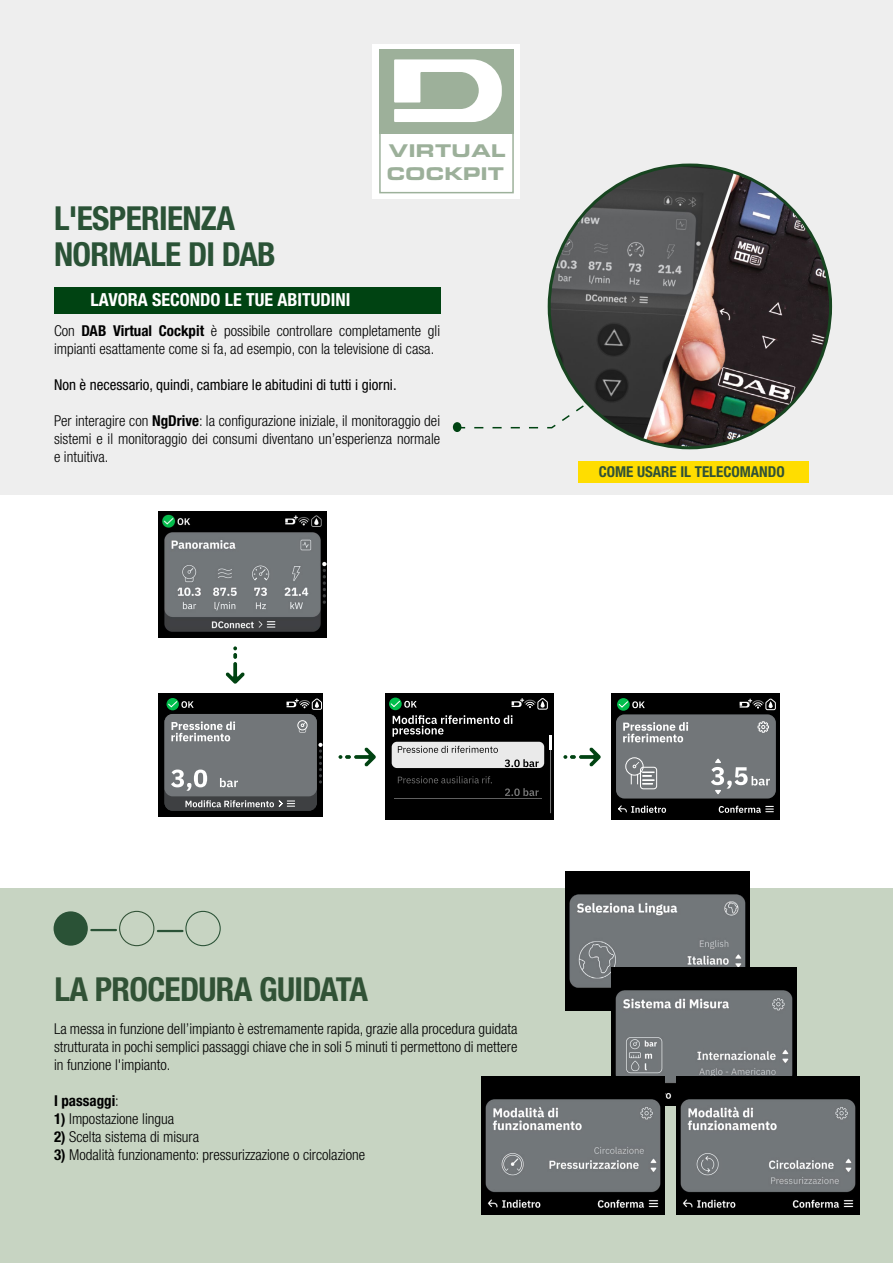
<style>
.page{position:relative;width:893px;height:1263px;background:#fff}
.page>*{position:absolute;margin:0;border:0;box-sizing:border-box;transform-origin:0 0}
.t1{font:700 condensed 33.15px/36px "Helvetica Neue LT Std";letter-spacing:-.02em;color:#2a5236}
.t2{font:700 condensed 33.15px "Helvetica Neue LT Std";letter-spacing:-.02em;color:#315236}
.t3{font:700 condensed 18px "Helvetica Neue LT Std";color:#fff}
.t4{font:700 expanded 18px "Eurostile BQ";color:#9cb09a}
.t5{font:300 condensed 15px/18px "Helvetica Neue LT Std";color:#000;text-align:justify}
.t6{font:condensed 15px "Helvetica Neue LT Std";color:#000}
.t7{font:700 condensed 15px "Helvetica Neue LT Std";color:#315236}
.t8{font:700 condensed 15px "Helvetica Neue LT Std";color:#000}
.s1{font-weight:700}
.s2{font-weight:300}
</style>
<div class="page">
<div style="left:0;top:888px;width:893px;height:375px;background:#c7d4c2"></div>
<svg style="left:563px;top:747px;width:38px;height:19px"></svg>
<svg style="left:338px;top:747px;width:38px;height:19px"></svg>
<svg style="left:226px;top:646px;width:19px;height:38px"></svg>
<div style="left:0;top:0;width:893px;height:494px;background:#eee"></div>
<svg style="left:459px;top:422px;width:90px;height:7px"></svg>
<div style="left:453px;top:422px;width:8px;height:10px;background:#004312;border-radius:50%"></div>
<div style="left:578px;top:461px;width:230px;height:22px;background:#fd0"></div>
<div style="left:54px;top:287px;width:386px;height:26px;background:#004312"></div>
<div style="left:54px;top:911px;width:34px;height:35px;background:#2a5236;border-radius:50%"></div>
<div style="left:119px;top:911px;width:35px;height:35px;border:1px solid #315236;border-radius:50%"></div>
<div style="left:185px;top:911px;width:36px;height:35px;border:1px solid #2a5236;border-radius:50%"></div>
<hr style="left:91px;top:929px;width:25px;height:2px;background:#2a5236">
<hr style="left:158px;top:930px;width:24px;height:2px;background:#2a5236">
<div style="left:373px;top:44px;width:147px;height:154px;background:#fff"></div>
<div style="left:379px;top:49px;width:135px;height:84px;background:#9db09a"></div>
<svg style="left:394px;top:59px;width:108px;height:63px"></svg>
<div style="left:379px;top:132px;width:135px;height:61px;border:2px solid #9db19b"></div>
<img style="left:158px;top:512px;width:169px;height:126px">
<div style="left:158px;top:693px;width:165px;height:124px;background:#000"></div>
<div style="left:164px;top:714px;width:153px;height:97px;background:#3e4042;border-radius:8px"></div>
<div style="left:164px;top:714px;width:153px;height:82px;background:#727679;border-radius:8px"></div>
<svg style="left:185px;top:800px;width:110px;height:7px"></svg>
<svg style="left:318px;top:743px;width:5px;height:40px"></svg>
<div style="left:298px;top:720px;width:9px;height:10px;border:1px solid #fff;border-radius:50%"></div>
<svg style="left:299px;top:722px;width:7px;height:10px"></svg>
<svg style="left:171px;top:721px;width:64px;height:20px"></svg>
<svg style="left:171px;top:769px;width:36px;height:22px"></svg>
<svg style="left:220px;top:778px;width:18px;height:9px"></svg>
<svg style="left:286px;top:698px;width:36px;height:12px"></svg>
<div style="left:167px;top:698px;width:12px;height:12px;background:#00be4c;border-radius:50%"></div>
<svg style="left:167px;top:700px;width:27px;height:8px"></svg>
<div style="left:385px;top:693px;width:168px;height:126px;background:#000"></div>
<div style="left:392px;top:742px;width:152px;height:26px;background:#eaeaea;border-radius:5px"></div>
<svg style="left:505px;top:759px;width:34px;height:8px"></svg>
<svg style="left:398px;top:746px;width:100px;height:7px"></svg>
<hr style="left:395px;top:798px;width:147px;height:1px;background:#5f5f5f">
<svg style="left:505px;top:788px;width:34px;height:8px"></svg>
<svg style="left:398px;top:776px;width:94px;height:7px"></svg>
<hr style="left:550px;top:735px;width:1px;height:78px;background:#757575">
<hr style="left:549px;top:735px;width:3px;height:15px;background:#fff">
<svg style="left:390px;top:698px;width:158px;height:39px"></svg>
<div style="left:612px;top:693px;width:168px;height:126px;background:#000"></div>
<div style="left:616px;top:714px;width:160px;height:84px;background:#727679;border-radius:8px"></div>
<svg style="left:757px;top:721px;width:12px;height:12px"></svg>
<svg style="left:623px;top:722px;width:65px;height:20px"></svg>
<svg style="left:719px;top:806px;width:55px;height:7px"></svg>
<svg style="left:618px;top:805px;width:48px;height:8px"></svg>
<div style="left:640px;top:767px;width:17px;height:22px;border:1px solid #fff;border-radius:3px"></div>
<div style="left:625px;top:757px;width:18px;height:18px;border:1px solid #fff;border-radius:50%"></div>
<svg style="left:631px;top:762px;width:24px;height:23px"></svg>
<svg style="left:711px;top:758px;width:59px;height:36px"></svg>
<svg style="left:740px;top:698px;width:36px;height:12px"></svg>
<svg style="left:617px;top:698px;width:13px;height:13px"></svg>
<svg style="left:618px;top:700px;width:27px;height:8px"></svg>
<img style="left:549px;top:165px;width:282px;height:283px">
<img style="left:565px;top:872px;width:185px;height:138px">
<img style="left:612px;top:967px;width:184px;height:139px">
<img style="left:481px;top:1076px;width:184px;height:138px">
<img style="left:676px;top:1076px;width:184px;height:138px">
<p class="t4" style="left:389px;top:140px;width:119px">VIRTUAL</p>
<h1 class="t1" style="left:54px;top:200px;width:223px">L'ESPERIENZA<br>NORMALE DI DAB</h1>
<p class="t3" style="left:90px;top:289px;width:262px">LAVORA SECONDO LE TUE ABITUDINI</p>
<p class="t4" style="left:387px;top:163px;width:119px">COCKPIT</p>
<p class="t5" style="left:54px;top:321px;width:388px">Con <span class="s1">DAB Virtual Cockpit</span> è possibile controllare completamente gli impianti esattamente come si fa, ad esempio, con la televisione di casa.</p>
<p class="t6" style="left:54px;top:376px;width:344px">Non è necessario, quindi, cambiare le abitudini di tutti i giorni.</p>
<p class="t5" style="left:54px;top:411px;width:388px">Per interagire con <span class="s1">NgDrive</span>: la configurazione iniziale, il monitoraggio dei sistemi e il monitoraggio dei consumi diventano un’esperienza normale e intuitiva.</p>
<p class="t7" style="left:599px;top:463px;width:188px">COME USARE IL TELECOMANDO</p>
<h1 class="t2" style="left:55px;top:970px;width:315px">LA PROCEDURA GUIDATA</h1>
<p class="t5" style="left:54px;top:1019px;width:465px">La messa in funzione dell’impianto è estremamente rapida, grazie alla procedura guidata strutturata in pochi semplici passaggi chiave che in soli 5 minuti ti permettono di mettere in funzione l'impianto.</p>
<p class="t8" style="left:54px;top:1091px;width:66px">I passaggi<span class="s2">:</span></p>
<p class="t5" style="left:54px;top:1109px;width:122px"><span class="s1">1)</span> Impostazione lingua</p>
<p class="t5" style="left:54px;top:1127px;width:147px"><span class="s1">2)</span> Scelta sistema di misura</p>
<p class="t5" style="left:54px;top:1145px;width:313px"><span class="s1">3)</span> Modalità funzionamento: pressurizzazione o circolazione</p>
</div>
